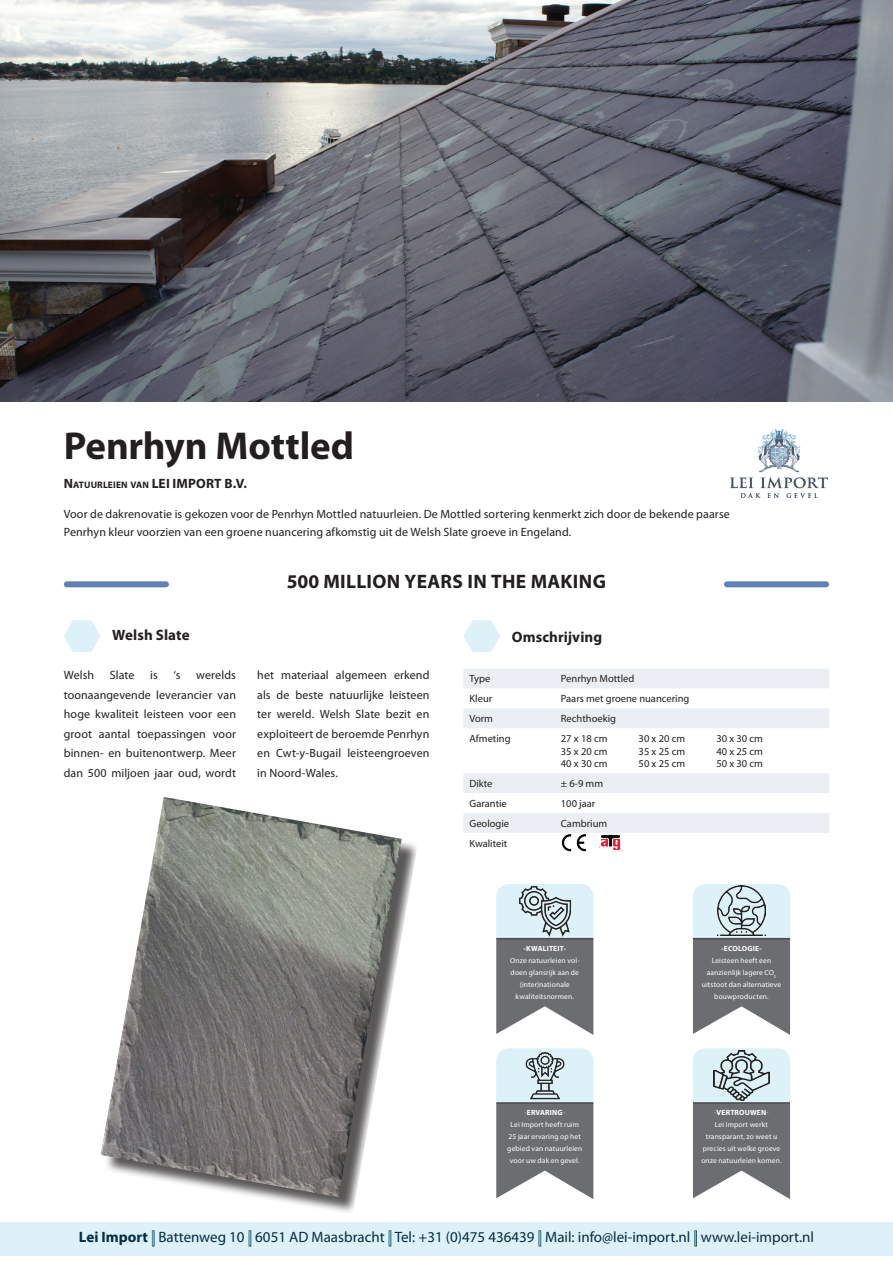
<style>
.page{position:relative;width:893px;height:1263px;background:#fff}
.page>*{position:absolute;margin:0;border:0;box-sizing:border-box;transform-origin:0 0}
.t1{font:700 39px "Myriad Pro";letter-spacing:-.005em;color:#231f20}
.t2{font:700 19.5px "Myriad Pro";letter-spacing:.02em;color:#231f20}
.t3{font:15px "Myriad Pro";color:#052c42}
.t4{font:700 15px "Myriad Pro";letter-spacing:.005em;color:#231f20}
.t5{font:700 13.5px "Myriad Pro";color:#231f20}
.t6{font:12px/19.5px "Myriad Pro";letter-spacing:.01em;color:#231f20;text-align:justify}
.t7{font:10.5px "Myriad Pro";color:#231f20}
.t8{font:7.5px/12px "Myriad Pro";letter-spacing:.02em;color:#fff;text-align:center}
.t9{font:700 7.5px "Myriad Pro";letter-spacing:.015em;color:#fff}
.s1{font-size:9.45px}
.s2{font-weight:300}
.s3{font-weight:700}
.s4{font-weight:700;color:#54c3df}
.s5{color:#0f2c3f}
</style>
<div class="page">
<img style="left:0;top:0;width:893px;height:402px">
<svg style="left:496px;top:884px;width:97px;height:151px;background:#9aa1a5"></svg>
<svg style="left:496px;top:1048px;width:97px;height:151px;background:#9ca3a7"></svg>
<svg style="left:693px;top:884px;width:97px;height:151px;background:#9aa1a5"></svg>
<svg style="left:693px;top:1048px;width:97px;height:151px;background:#99a0a4"></svg>
<hr style="left:496px;top:938px;width:97px;height:1px;background:#4b4c4d">
<hr style="left:496px;top:1102px;width:97px;height:2px;background:#4b4c4d">
<hr style="left:693px;top:938px;width:97px;height:1px;background:#4b4c4d">
<hr style="left:693px;top:1102px;width:97px;height:2px;background:#4b4c4d">
<div style="left:0;top:1222px;width:893px;height:34px;background:#dcf1f8"></div>
<svg style="left:152px;top:1231px;width:2px;height:15px"></svg>
<svg style="left:249px;top:1231px;width:2px;height:15px"></svg>
<svg style="left:389px;top:1231px;width:2px;height:15px"></svg>
<svg style="left:539px;top:1231px;width:2px;height:15px"></svg>
<svg style="left:695px;top:1231px;width:1px;height:15px"></svg>
<img style="left:730px;top:429px;width:97px;height:69px">
<svg style="left:64px;top:620px;width:36px;height:32px"></svg>
<svg style="left:464px;top:620px;width:36px;height:32px"></svg>
<svg style="left:464px;top:669px;width:365px;height:164px"></svg>
<div style="left:104px;top:800px;width:314px;height:415px;background:#231f20;opacity:.75"></div>
<img style="left:101px;top:797px;width:301px;height:400px">
<img style="left:562px;top:834px;width:24px;height:17px">
<img style="left:599px;top:833px;width:23px;height:18px">
<div style="left:67px;top:581px;width:99px;height:6px;background:#6180b3"></div>
<div style="left:727px;top:581px;width:99px;height:6px;background:#6180b3"></div>
<h1 class="t1" style="left:64px;top:420px;width:292px">Penrhyn Mottled</h1>
<p class="t5" style="left:64px;top:474px;width:185px">N<span class="s1">ATUURLEIEN VAN</span> LEI IMPORT B.V.</p>
<p class="t6" style="left:64px;top:505px;width:668px;line-height:18px">Voor de dakrenovatie is gekozen voor de Penrhyn Mottled natuurleien. De Mottled sortering kenmerkt zich door de bekende paarse<br>Penrhyn kleur voorzien van een groene nuancering afkomstig uit de Welsh Slate groeve in Engeland.</p>
<h2 class="t2" style="left:287px;top:569px;width:47px">500 milli</h2>
<h2 class="t2" style="left:372px;top:569px;width:235px">on years in the making</h2>
<p class="t4" style="left:112px;top:625px;width:79px">Welsh Slate</p>
<p class="t4" style="left:512px;top:627px;width:92px">Omschrijving</p>
<p class="t6" style="left:64px;top:665px;width:32px">Welsh</p>
<p class="t6" style="left:110px;top:665px;width:26px">Slate</p>
<p class="t6" style="left:150px;top:665px;width:9px">is</p>
<p class="t6" style="left:174px;top:665px;width:9px">‘s</p>
<p class="t6" style="left:64px;top:665px;width:174px;text-indent:133px">werelds toonaangevende leverancier van hoge kwaliteit leisteen voor een groot aantal toepassingen voor binnen- en buitenontwerp. Meer dan 500 miljoen jaar oud, wordt</p>
<p class="t6" style="left:257px;top:665px;width:174px">het materiaal algemeen erkend als de beste natuurlijke leisteen ter wereld. Welsh Slate bezit en exploiteert de beroemde Penrhyn en Cwt-y-Bugail leisteengroeven in Noord-Wales.</p>
<p class="t7" style="left:469px;top:672px;width:22px">Type</p>
<p class="t7" style="left:561px;top:672px;width:75px">Penrhyn Mottled</p>
<p class="t7" style="left:469px;top:692px;width:24px">Kleur</p>
<p class="t7" style="left:561px;top:692px;width:130px">Paars met groene nuancering</p>
<p class="t7" style="left:469px;top:712px;width:25px">Vorm</p>
<p class="t7" style="left:561px;top:712px;width:57px">Rechthoekig</p>
<p class="t7" style="left:469px;top:732px;width:43px">Afmeting</p>
<p class="t7" style="left:561px;top:732px;width:48px">27 x 18 cm</p>
<p class="t7" style="left:639px;top:732px;width:48px">30 x 20 cm</p>
<p class="t7" style="left:716px;top:732px;width:48px">30 x 30 cm</p>
<p class="t7" style="left:561px;top:745px;width:48px">35 x 20 cm</p>
<p class="t7" style="left:639px;top:745px;width:48px">35 x 25 cm</p>
<p class="t7" style="left:716px;top:745px;width:48px">40 x 25 cm</p>
<p class="t7" style="left:561px;top:757px;width:48px">40 x 30 cm</p>
<p class="t7" style="left:639px;top:757px;width:48px">50 x 25 cm</p>
<p class="t7" style="left:716px;top:757px;width:48px">50 x 30 cm</p>
<p class="t7" style="left:469px;top:777px;width:25px">Dikte</p>
<p class="t7" style="left:561px;top:777px;width:44px">± 6-9 mm</p>
<p class="t7" style="left:469px;top:797px;width:39px">Garantie</p>
<p class="t7" style="left:561px;top:797px;width:36px">100 jaar</p>
<p class="t7" style="left:469px;top:817px;width:41px">Geologie</p>
<p class="t7" style="left:561px;top:817px;width:48px">Cambrium</p>
<p class="t7" style="left:469px;top:837px;width:39px">Kwaliteit</p>
<p class="t9" style="left:524px;top:944px;width:44px">-KWALITE IT-</p>
<p class="t8" style="left:510px;top:954px;width:71px">Onze natuurleien vol&shy;doen glansrijk aan de (inter)nationale kwaliteitsnormen.</p>
<p class="t9" style="left:721px;top:944px;width:42px">-ECOLOG IE-</p>
<p class="t8" style="left:702px;top:954px;width:81px">Leisteen heeft een aanzienlijk lagere CO<sub>2 </sub>uitstoot dan alternatieve bouwproducten.</p>
<p class="t8" style="left:507px;top:1107px;width:76px"><span class="s2">-</span><span class="s3">ERVARING</span><span class="s2">-<br></span>Lei Import heeft ruim<br>25 jaar ervaring op het gebied van natuurleien voor uw dak en gevel.</p>
<p class="t9" style="left:714px;top:1108px;width:13px"><span class="s2">-</span>VERTRO</p>
<p class="t9" style="left:745px;top:1108px;width:25px">UWEN <span class="s2">-</span></p>
<p class="t8" style="left:715px;top:1119px;width:55px">Lei Import werkt</p>
<p class="t8" style="left:706px;top:1131px;width:73px">transparant, zo weet u</p>
<p class="t8" style="left:703px;top:1143px;width:79px">precies uit welke groeve</p>
<p class="t8" style="left:701px;top:1155px;width:82px">onze natuurleien komen.</p>
<p class="t3" style="left:79px;top:1228px;width:737px"><span class="s3">Lei Import</span> <span class="s4">|</span> Battenweg 10 <span class="s4">|</span> 6051 AD Maasbracht <span class="s4">|</span> Tel: +31 (0)475 436439 <span class="s4">|</span> Mail: info@lei-import.nl <span class="s4">|</span> <span class="s5">www.lei-import.nl</span></p>
</div>
